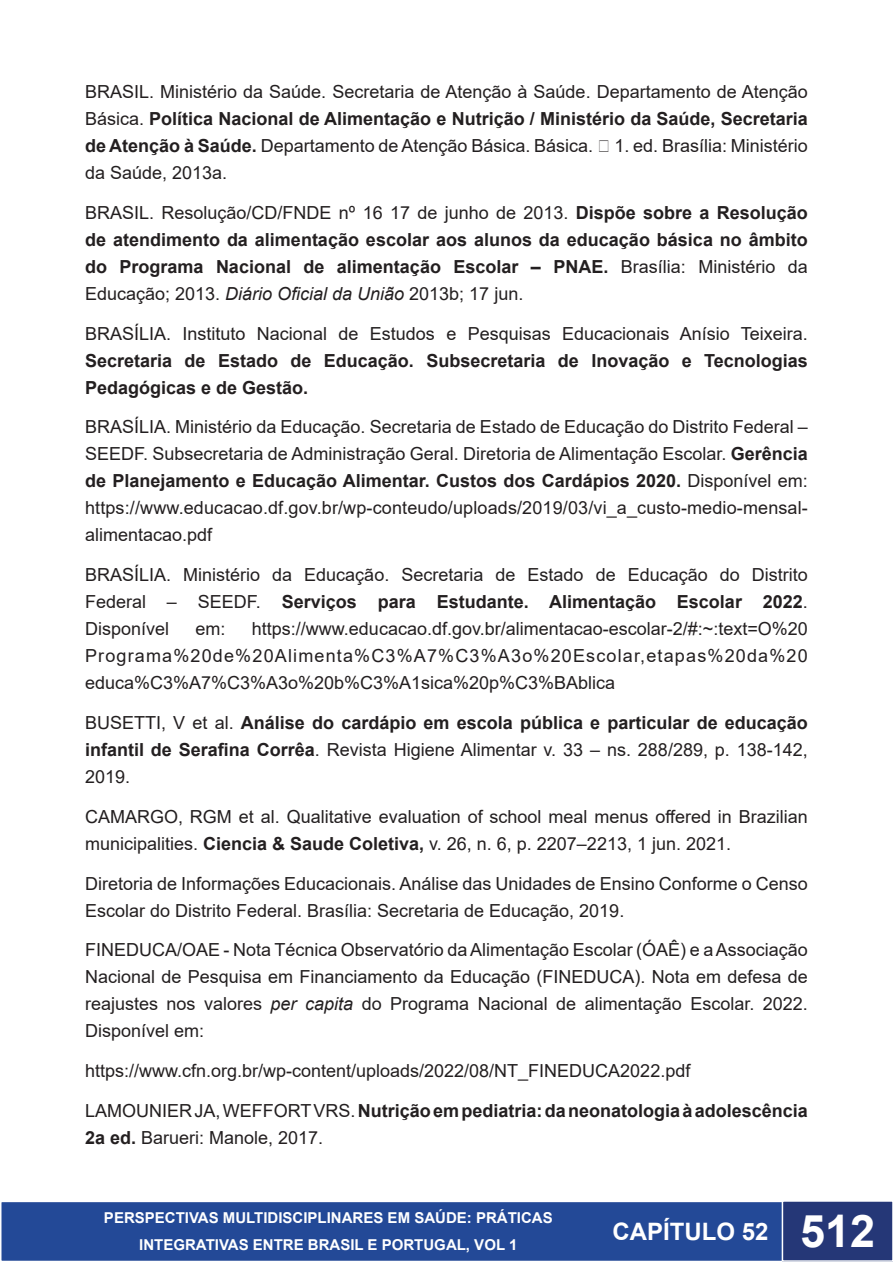
<style>
.page{position:relative;width:893px;height:1263px;background:#fff}
.page>*{position:absolute;margin:0;border:0;box-sizing:border-box;transform-origin:0 0}
.t1{font:700 24px "Arial";color:#fff}
.Normal__Web{font:18px/27px "Arial";color:#231f20;text-align:justify}
.paragraph{font:700 18px/27px "Arial";color:#231f20;text-align:justify}
.paragraph-2{font:18px/27px "Arial";color:#231f20;text-align:justify}
.t2{font:700 15px/27px "Arial";color:#fff;text-align:center}
.s1{font-weight:700}
.s2{font-weight:400}
.s3{font-weight:400;font-style:italic}
.s4{font-style:italic}
.s5{font-size:45px}
</style>
<div class="page">
<div style="left:1px;top:1201px;width:782px;height:60px;background:#234997"></div>
<div style="left:0;top:1201px;width:784px;height:61px;border:2px solid #fff"></div>
<div style="left:782px;top:1201px;width:111px;height:60px;background:#253777"></div>
<div style="left:782px;top:1200px;width:111px;height:62px;border:2px solid #fff"></div>
<p class="Normal__Web" style="left:85px;top:78px;width:724px">BRASIL. Ministério da Saúde. Secretaria de Atenção à Saúde. Departamento de Atenção Básica. <span class="s1">Política Nacional de Alimentação e Nutrição / Ministério da Saúde, Secretaria de Atenção à Saúde.</span> Departamento de Atenção Básica. Básica. 1. ed. Brasília: Ministério da Saúde, 2013a.</p>
<p class="paragraph" style="left:85px;top:199px;width:724px"><span class="s2">BRASIL. Resolução/CD/FNDE nº 16 17 de junho de 2013.</span> Dispõe sobre a Resolução de atendimento da alimentação escolar aos alunos da educação básica no âmbito do Programa Nacional de alimentação Escolar – PNAE. <span class="s2">Brasília: Ministério da Educação; 2013.</span> <span class="s3">Diário Oficial da União</span> <span class="s2">2013b; 17 jun.</span></p>
<p class="paragraph" style="left:85px;top:320px;width:724px"><span class="s2">BRASÍLIA. Instituto Nacional de Estudos e Pesquisas Educacionais Anísio Teixeira.<br></span>Secretaria de Estado de Educação. Subsecretaria de Inovação e Tecnologias Pedagógicas e de Gestão.</p>
<p class="Normal__Web" style="left:85px;top:413px;width:724px">BRASÍLIA. Ministério da Educação. Secretaria de Estado de Educação do Distrito Federal – SEEDF. Subsecretaria de Administração Geral. Diretoria de Alimentação Escolar. <span class="s1">Gerência de Planejamento e Educação Alimentar. Custos dos Cardápios 2020.</span> Disponível em: https://www.educacao.df.gov.br/wp-conteudo/uploads/2019/03/vi_a_custo-medio-mensal&shy;alimentacao.pdf</p>
<p class="paragraph-2" style="left:85px;top:561px;width:724px">BRASÍLIA. Ministério da Educação. Secretaria de Estado de Educação do Distrito Federal – SEEDF. <span class="s1">Serviços para Estudante. Alimentação Escolar 2022</span>.<br>Disponível</p>
<p class="paragraph-2" style="left:85px;top:615px;width:724px;text-indent:167px">https://www.educacao.df.gov.br/alimentacao-escolar-2/#:~:text=O%20<br>Programa%20de%20Alimenta%C3%A7%C3%A3o%20Escolar,etapas%20da%20 educa%C3%A7%C3%A3o%20b%C3%A1sica%20p%C3%BAblica</p>
<p class="paragraph" style="left:85px;top:709px;width:724px"><span class="s2">BUSETTI, V et al.</span> Análise do cardápio em escola pública e particular de educação infantil de Serafina Corrêa<span class="s2">. Revista Higiene Alimentar v. 33 – ns. 288/289, p. 138-142, 2019.</span></p>
<p class="Normal__Web" style="left:85px;top:803px;width:724px">CAMARGO, RGM et al. Qualitative evaluation of school meal menus offered in Brazilian municipalities. <span class="s1">Ciencia &amp; Saude Coletiva,</span> v. 26, n. 6, p. 2207–2213, 1 jun. 2021.</p>
<p class="Normal__Web" style="left:85px;top:870px;width:724px">Diretoria de Informações Educacionais. Análise das Unidades de Ensino Conforme o Censo<br>Escolar do Distrito Federal. Brasília: Secretaria de Educação, 2019.</p>
<p class="paragraph-2" style="left:85px;top:936px;width:724px">FINEDUCA/OAE - Nota Técnica Observatório da Alimentação Escolar (ÓAÊ) e a Associação Nacional de Pesquisa em Financiamento da Educação (FINEDUCA). Nota em defesa de reajustes nos valores <span class="s4">per capita</span> do Programa Nacional de alimentação Escolar. 2022.<br>Disponível em:</p>
<p class="paragraph-2" style="left:85px;top:1057px;width:607px">https://www.cfn.org.br/wp-content/uploads/2022/08/NT_FINEDUCA2022.pdf</p>
<p class="paragraph" style="left:85px;top:1097px;width:724px"><span class="s2">LAMOUNIER JA, WEFFORT VRS.</span> Nutrição em pediatria: da neonatologia à adolescência<br>2a ed. <span class="s2">Barueri: Manole, 2017.</span></p>
<p class="paragraph-2" style="left:195px;top:615px;width:32px">em:</p>
<p class="t2" style="left:104px;top:1205px;width:450px">PERSPECTIVAS MULTIDISCIPLINARES EM SAÚDE: PRÁTICAS<br>INTEGRATIVAS ENTRE BRASIL E PORTUGAL, VOL 1</p>
<h1 class="t1" style="left:612px;top:1215px;width:264px">CAPÍTULO 52 <span class="s5">512</span></h1>
</div>
